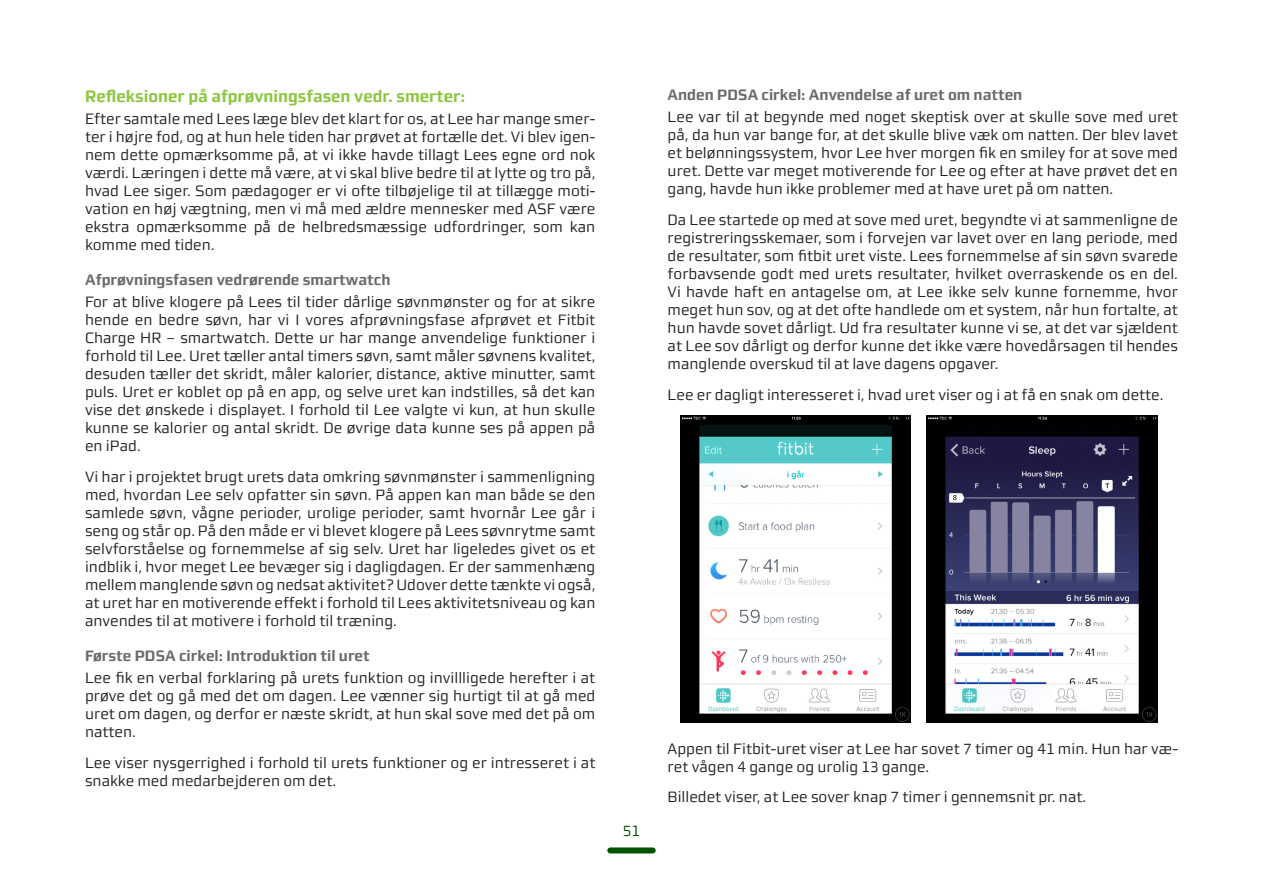
<style>
.page{position:relative;width:1263px;height:893px;background:#fff}
.page>*{position:absolute;margin:0;border:0;box-sizing:border-box;transform-origin:0 0}
.Afsnitsformat_2{font:700 16.5px "midtsans";color:#8bc63e}
.t1{font:15px/18px "midtsans";color:#231f20;text-align:justify}
.Afsnitsformat_3{font:700 15px "midtsans";color:#686b67}
.t2{font:15px "midtsans";color:#005200}
</style>
<div class="page">
<div style="left:610px;top:847px;width:43px;height:6px;background:#005200"></div>
<img style="left:680px;top:416px;width:231px;height:307px">
<img style="left:927px;top:416px;width:230px;height:307px">
<p class="Afsnitsformat_2" style="left:85px;top:86px;width:382px">Refleksioner på afprøvningsfasen vedr. smerter:</p>
<p class="t1" style="left:85px;top:110px;width:512px">Efter samtale med Lees læge blev det klart for os, at Lee har mange smer&shy;ter i højre fod, og at hun hele tiden har prøvet at fortælle det. Vi blev igen&shy;nem dette opmærksomme på, at vi ikke havde tillagt Lees egne ord nok værdi. Læringen i dette må være, at vi skal blive bedre til at lytte og tro på, hvad Lee siger. Som pædagoger er vi ofte tilbøjelige til at tillægge moti&shy;vation en høj vægtning, men vi må med ældre mennesker med ASF være ekstra opmærksomme på de helbredsmæssige udfordringer, som kan komme med tiden.</p>
<p class="Afsnitsformat_3" style="left:85px;top:271px;width:307px">Afprøvningsfasen vedrørende smartwatch</p>
<p class="t1" style="left:85px;top:293px;width:512px">For at blive klogere på Lees til tider dårlige søvnmønster og for at sikre hende en bedre søvn, har vi I vores afprøvningsfase afprøvet et Fitbit Charge HR – smartwatch. Dette ur har mange anvendelige funktioner i forhold til Lee. Uret tæller antal timers søvn, samt måler søvnens kvalitet, desuden tæller det skridt, måler kalorier, distance, aktive minutter, samt puls. Uret er koblet op på en app, og selve uret kan indstilles, så det kan vise det ønskede i displayet. I forhold til Lee valgte vi kun, at hun skulle kunne se kalorier og antal skridt. De øvrige data kunne ses på appen på en iPad.</p>
<p class="t1" style="left:85px;top:468px;width:512px">Vi har i projektet brugt urets data omkring søvnmønster i sammenligning med, hvordan Lee selv opfatter sin søvn. På appen kan man både se den samlede søvn, vågne perioder, urolige perioder, samt hvornår Lee går i seng og står op. På den måde er vi blevet klogere på Lees søvnrytme samt selvforståelse og fornemmelse af sig selv. Uret har ligeledes givet os et indblik i, hvor meget Lee bevæger sig i dagligdagen. Er der sammenhæng mellem manglende søvn og nedsat aktivitet? Udover dette tænkte vi også, at uret har en motiverende effekt i forhold til Lees aktivitetsniveau og kan anvendes til at motivere i forhold til træning.</p>
<p class="Afsnitsformat_3" style="left:85px;top:647px;width:286px">Første PDSA cirkel: Introduktion til uret</p>
<p class="t1" style="left:85px;top:669px;width:512px">Lee fik en verbal forklaring på urets funktion og invillligede herefter i at prøve det og gå med det om dagen. Lee vænner sig hurtigt til at gå med uret om dagen, og derfor er næste skridt, at hun skal sove med det på om natten.</p>
<p class="t1" style="left:85px;top:754px;width:512px">Lee viser nysgerrighed i forhold til urets funktioner og er intresseret i at snakke med medarbejderen om det.</p>
<p class="t2" style="left:623px;top:822px;width:19px">51</p>
<p class="Afsnitsformat_3" style="left:668px;top:86px;width:356px">Anden PDSA cirkel: Anvendelse af uret om natten</p>
<p class="t1" style="left:668px;top:108px;width:512px">Lee var til at begynde med noget skeptisk over at skulle sove med uret på, da hun var bange for, at det skulle blive væk om natten. Der blev lavet et belønningssystem, hvor Lee hver morgen fik en smiley for at sove med uret. Dette var meget motiverende for Lee og efter at have prøvet det en gang, havde hun ikke problemer med at have uret på om natten.</p>
<p class="t1" style="left:668px;top:211px;width:512px">Da Lee startede op med at sove med uret, begyndte vi at sammenligne de registreringsskemaer, som i forvejen var lavet over en lang periode, med de resultater, som fitbit uret viste. Lees fornemmelse af sin søvn svarede forbavsende godt med urets resultater, hvilket overraskende os en del.<br>Vi havde haft en antagelse om, at Lee ikke selv kunne fornemme, hvor meget hun sov, og at det ofte handlede om et system, når hun fortalte, at hun havde sovet dårligt. Ud fra resultater kunne vi se, at det var sjældent at Lee sov dårligt og derfor kunne det ikke være hovedårsagen til hendes manglende overskud til at lave dagens opgaver.</p>
<p class="t1" style="left:668px;top:386px;width:497px">Lee er dagligt interesseret i, hvad uret viser og i at få en snak om dette.</p>
<p class="t1" style="left:668px;top:739px;width:512px">Appen til Fitbit-uret viser at Lee har sovet 7 timer og 41 min. Hun har væ&shy;ret vågen 4 gange og urolig 13 gange.</p>
<p class="t1" style="left:668px;top:788px;width:420px">Billedet viser, at Lee sover knap 7 timer i gennemsnit pr. nat.</p>
</div>
